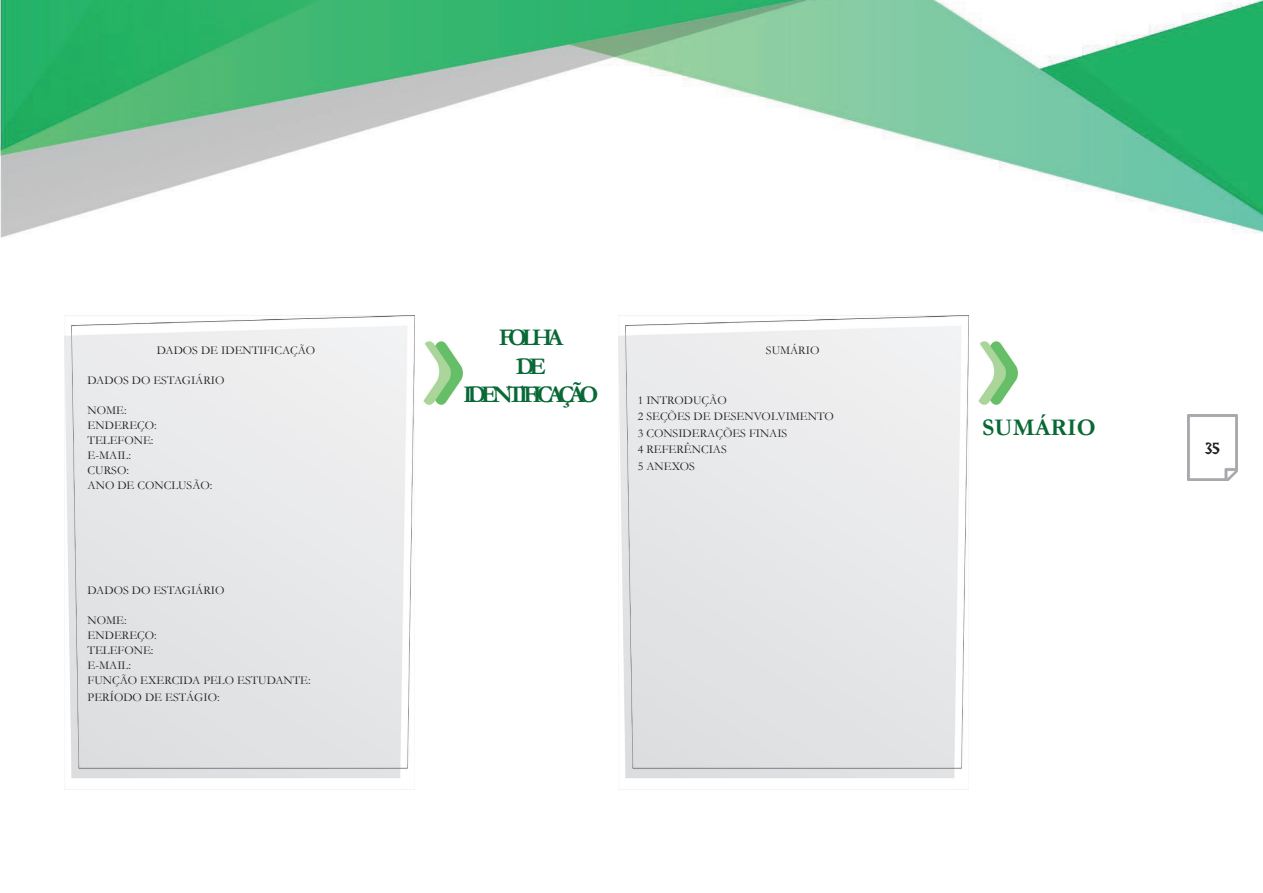
<style>
.page{position:relative;width:1263px;height:893px;background:#fff}
.page>*{position:absolute;margin:0;border:0;box-sizing:border-box;transform-origin:0 0}
.t1{font:700 24px/28.5px "Garamond";letter-spacing:-.22em;color:#096936;text-align:center}
.t2{font:700 24px "Garamond";color:#096936}
.t3{font:18px "Maragsa Display";color:#231f20}
.t4{font:12px/15px "Garamond";color:#231f20}
</style>
<div class="page">
<img style="left:1188px;top:415px;width:49px;height:65px">
<img style="left:414px;top:323px;width:49px;height:82px">
<img style="left:65px;top:315px;width:349px;height:475px">
<img style="left:978px;top:341px;width:39px;height:64px">
<img style="left:619px;top:315px;width:350px;height:475px">
<img style="left:0;top:0;width:1263px;height:237px">
<p class="t4" style="left:157px;top:343px;width:160px">DADOS DE IDENTIFICAÇÃO</p>
<p class="t4" style="left:88px;top:373px;width:138px">DADOS DO ESTAGIÁRIO</p>
<p class="t4" style="left:88px;top:403px;width:126px">NOME:<br>ENDEREÇO:<br>TELEFONE:<br>E-MAIL:<br>CURSO:<br>ANO DE CONCLUSÃO:</p>
<p class="t4" style="left:88px;top:583px;width:138px">DADOS DO ESTAGIÁRIO</p>
<p class="t4" style="left:88px;top:613px;width:224px">NOME:<br>ENDEREÇO:<br>TELEFONE:<br>E-MAIL:<br>FUNÇÃO EXERCIDA PELO ESTUDANTE:</p>
<p class="t4" style="left:88px;top:689px;width:134px">PERÍODO DE ESTÁGIO:</p>
<h1 class="t1" style="left:463px;top:323px;width:137px">FOLHA<br>DE<br>IDENTIFICAÇÃO</h1>
<p class="t4" style="left:766px;top:343px;width:55px">SUMÁRIO</p>
<p class="t4" style="left:638px;top:391px;width:198px;line-height:16.5px">1 INTRODUÇÃO<br>2 SEÇÕES DE DESENVOLVIMENTO<br>3 CONSIDERAÇÕES FINAIS<br>4 REFERÊNCIAS<br>5 ANEXOS</p>
<h1 class="t2" style="left:982px;top:411px;width:115px">SUMÁRIO</h1>
<h2 class="t3" style="left:1205px;top:435px;width:17px">35</h2>
</div>
